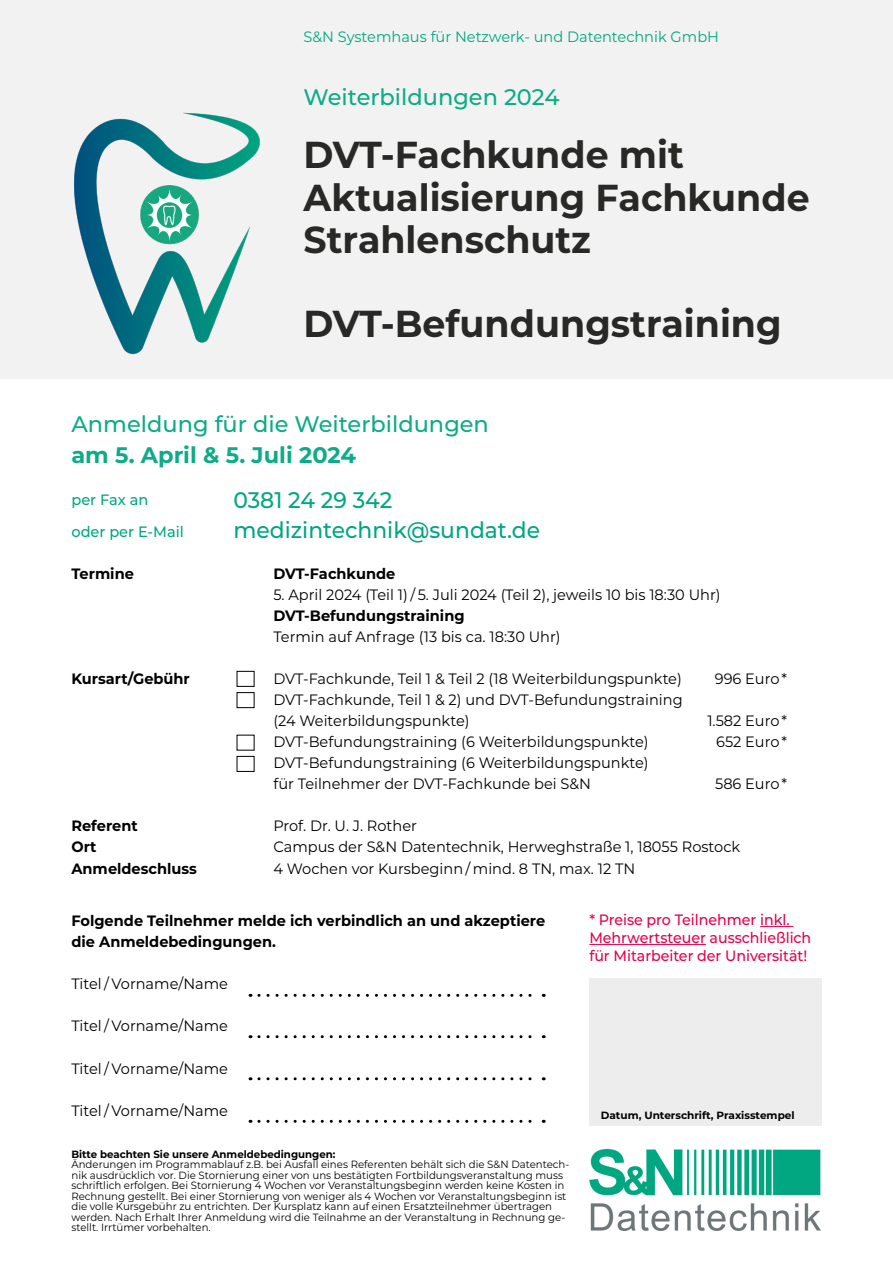
<style>
.page{position:relative;width:893px;height:1263px;background:#fff}
.page>*{position:absolute;margin:0;border:0;box-sizing:border-box;transform-origin:0 0}
.t1{font:700 37.5px/42.2px "Montserrat";color:#282827}
.t2{font:500 22.5px "Montserrat";color:#0dab86}
.t3{font:500 22.5px "Montserrat";color:#00a780}
.t4{font:700 22.5px "Montserrat";color:#0dab86}
.t5{font:15px/21px "Montserrat";color:#000}
.t6{font:700 15px/21px "Montserrat";color:#000}
.t7{font:500 15px/18px "Montserrat";letter-spacing:-.005em;color:#e5004e;scale:.95 1}
.t8{font:15px "Montserrat";color:#00a780}
.t9{font:500 15px "Montserrat";color:#00a780}
.t10{font:10.5px/10.5px "Montserrat";color:#000}
.t11{font:700 10.5px "Montserrat";color:#000}
</style>
<div class="page">
<div style="left:0;top:0;width:893px;height:379px;background:#f2f2f2"></div>
<img style="left:590px;top:1150px;width:231px;height:81px">
<div style="left:237px;top:671px;width:17px;height:16px;border:1px solid #000"></div>
<div style="left:589px;top:979px;width:232px;height:147px;background:#ededed"></div>
<img style="left:74px;top:112px;width:186px;height:243px">
<div style="left:237px;top:692px;width:17px;height:16px;border:1px solid #000"></div>
<div style="left:237px;top:756px;width:17px;height:16px;border:1px solid #000"></div>
<svg style="left:259px;top:994px;width:285px;height:3px"></svg>
<svg style="left:259px;top:1035px;width:285px;height:3px"></svg>
<svg style="left:259px;top:1077px;width:285px;height:3px"></svg>
<svg style="left:259px;top:1120px;width:285px;height:3px"></svg>
<hr style="left:760px;top:926px;width:33px;height:1px;background:#e5004e">
<hr style="left:589px;top:944px;width:117px;height:1px;background:#e5004e">
<img style="left:140px;top:184px;width:60px;height:60px">
<p class="t8" style="left:304px;top:26px;width:417px">S&amp;N Systemhaus für Netzwerk- und Datentechnik GmbH</p>
<h2 class="t2" style="left:304px;top:82px;width:257px">Weiterbildungen 2024</h2>
<h1 class="t1" style="left:304px;top:132px;width:507px">DVT-Fachkunde mit<br>Aktualisierung Fachkunde<br>Strahlenschutz</h1>
<h1 class="t1" style="left:304px;top:301px;width:480px">DVT-Befundungstraining</h1>
<h2 class="t2" style="left:71px;top:408px;width:419px">Anmeldung für die Weiterbildungen</h2>
<h2 class="t4" style="left:71px;top:439px;width:286px">am 5. April &amp; 5. Juli 2024</h2>
<p class="t9" style="left:71px;top:489px;width:78px">per Fax an</p>
<h2 class="t3" style="left:233px;top:484px;width:160px">0381 24 29 342</h2>
<p class="t9" style="left:71px;top:521px;width:114px">oder per E-Mail</p>
<h2 class="t3" style="left:233px;top:515px;width:308px">medizintechnik@sundat.de</h2>
<p class="t6" style="left:71px;top:562px;width:64px">Termine</p>
<p class="t6" style="left:273px;top:562px;width:124px">DVT-Fachkunde</p>
<p class="t5" style="left:273px;top:583px;width:449px">5. April 2024 (Teil 1) / 5. Juli 2024 (Teil 2), jeweils 10 bis 18:30 Uhr)</p>
<p class="t6" style="left:273px;top:604px;width:193px">DVT-Befundungstraining</p>
<p class="t5" style="left:273px;top:626px;width:289px">Termin auf Anfrage (13 bis ca. 18:30 Uhr)</p>
<p class="t6" style="left:71px;top:667px;width:120px">Kursart/Gebühr</p>
<p class="t5" style="left:273px;top:668px;width:410px">DVT-Fachkunde, Teil 1 &amp; Teil 2 (18 Weiterbildungspunkte)</p>
<p class="t5" style="left:715px;top:668px;width:74px">996 Euro *</p>
<p class="t5" style="left:273px;top:689px;width:411px">DVT-Fachkunde, Teil 1 &amp; 2) und DVT-Befundungstraining (24 Weiterbildungspunkte)</p>
<p class="t5" style="left:707px;top:710px;width:81px">1.582 Euro *</p>
<p class="t5" style="left:273px;top:731px;width:377px">DVT-Befundungstraining (6 Weiterbildungspunkte)</p>
<p class="t5" style="left:716px;top:731px;width:72px">652 Euro *</p>
<p class="t5" style="left:273px;top:752px;width:377px">DVT-Befundungstraining (6 Weiterbildungspunkte) für Teilnehmer der DVT-Fachkunde bei S&amp;N</p>
<p class="t5" style="left:715px;top:773px;width:73px">586 Euro *</p>
<p class="t6" style="left:71px;top:815px;width:68px">Referent</p>
<p class="t5" style="left:273px;top:815px;width:145px">Prof. Dr. U. J. Rother</p>
<p class="t6" style="left:71px;top:836px;width:27px">Ort</p>
<p class="t5" style="left:273px;top:836px;width:468px">Campus der S&amp;N Datentechnik, Herweghstraße 1, 18055 Rostock</p>
<p class="t6" style="left:71px;top:857px;width:127px">Anmeldeschluss</p>
<p class="t5" style="left:273px;top:857px;width:363px">4 Wochen vor Kursbeginn / mind. 8 TN, max. 12 TN</p>
<p class="t6" style="left:71px;top:910px;width:475px">Folgende Teilnehmer melde ich verbindlich an und akzeptiere die Anmeldebedingungen.</p>
<p class="t5" style="left:71px;top:973px;width:158px">Titel /Vorname/Name</p>
<p class="t5" style="left:71px;top:1015px;width:158px">Titel /Vorname/Name</p>
<p class="t5" style="left:71px;top:1057px;width:158px">Titel /Vorname/Name</p>
<p class="t5" style="left:71px;top:1099px;width:158px">Titel /Vorname/Name</p>
<p class="t11" style="left:71px;top:1146px;width:266px">Bitte beachten Sie unsere Anmeldebedingungen:</p>
<p class="t10" style="left:71px;top:1159px;width:499px">Änderungen im Programmablauf z.B. bei Ausfall eines Referenten behält sich die S&amp;N Datentech&shy;nik ausdrücklich vor. Die Stornierung einer von uns bestätigten Fortbildungsveranstaltung muss schriftlich erfolgen. Bei Stornierung 4 Wochen vor Veranstaltungsbeginn werden keine Kosten in Rechnung gestellt. Bei einer Stornierung von weniger als 4 Wochen vor Veranstaltungsbeginn ist die volle Kursgebühr zu entrichten. Der Kursplatz kann auf einen Ersatzteilnehmer übertragen werden. Nach Erhalt Ihrer Anmeldung wird die Teilnahme an der Veranstaltung in Rechnung ge&shy;stellt. Irrtümer vorbehalten.</p>
<p class="t7" style="left:589px;top:910px;width:235px">* Preise pro Teilnehmer inkl.<br>Mehrwertsteuer ausschließlich für Mitarbeiter der Universität!</p>
<p class="t11" style="left:601px;top:1108px;width:195px">Datum, Unterschrift, Praxisstempel</p>
</div>
